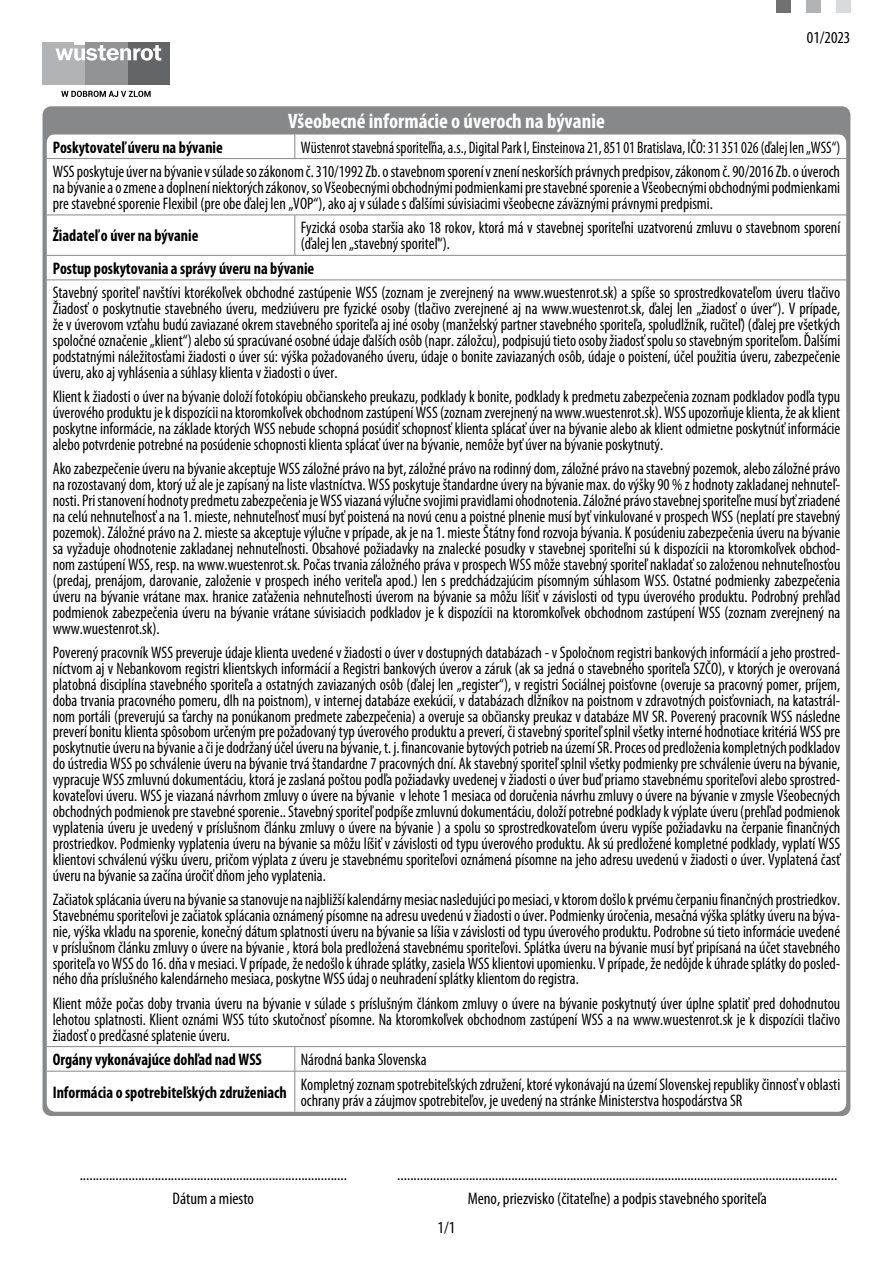
<style>
.page{position:relative;width:893px;height:1263px;background:#fff}
.page>*{position:absolute;margin:0;border:0;box-sizing:border-box;transform-origin:0 0}
.t1{font:700 condensed 21px "Myriad Pro";color:#fff}
.t2{font:condensed 16.8px/15.9px "Myriad Pro";color:#000;text-align:justify;scale:.95 1}
.t3{font:condensed 16.8px "Myriad Pro";color:#000}
.t4{font:condensed 16.8px/24.6px "Myriad Pro";color:#000;text-align:right;scale:.9 1}
.t5{font:700 condensed 16.8px "Myriad Pro";color:#000;scale:.95 1}
</style>
<div class="page">
<div style="left:776px;top:0;width:15px;height:12px;background:#707172"></div>
<div style="left:836px;top:0;width:14px;height:12px;background:#d9dadb"></div>
<div style="left:806px;top:0;width:15px;height:12px;background:#b1b3b4"></div>
<div style="left:43px;top:106px;width:807px;height:1010px;background:#87888a;border-radius:9px"></div>
<div style="left:47px;top:134px;width:799px;height:978px;background:#fff;border-radius:9px"></div>
<hr style="left:47px;top:134px;width:248px;height:1px;background:#87888a">
<hr style="left:295px;top:134px;width:551px;height:1px;background:#87888a">
<svg style="left:295px;top:134px;width:1px;height:24px"></svg>
<hr style="left:47px;top:158px;width:248px;height:1px;background:#87888a">
<hr style="left:295px;top:158px;width:551px;height:1px;background:#87888a">
<hr style="left:47px;top:215px;width:248px;height:1px;background:#87888a">
<hr style="left:295px;top:215px;width:551px;height:1px;background:#87888a">
<hr style="left:295px;top:215px;width:1px;height:40px;background:#87888a">
<hr style="left:47px;top:255px;width:248px;height:1px;background:#87888a">
<hr style="left:295px;top:255px;width:551px;height:1px;background:#87888a">
<hr style="left:47px;top:280px;width:248px;height:1px;background:#87888a">
<hr style="left:295px;top:280px;width:551px;height:1px;background:#87888a">
<hr style="left:47px;top:1046px;width:248px;height:1px;background:#87888a">
<hr style="left:295px;top:1046px;width:551px;height:1px;background:#87888a">
<svg style="left:295px;top:1047px;width:1px;height:24px"></svg>
<hr style="left:47px;top:1071px;width:248px;height:1px;background:#87888a">
<hr style="left:295px;top:1071px;width:551px;height:1px;background:#87888a">
<hr style="left:295px;top:1071px;width:1px;height:40px;background:#87888a">
<div style="left:43px;top:43px;width:42px;height:42px;background:#b1b3b4"></div>
<div style="left:128px;top:43px;width:42px;height:42px;background:#646567"></div>
<div style="left:85px;top:43px;width:43px;height:42px;background:#929395"></div>
<svg style="left:56px;top:43px;width:105px;height:18px"></svg>
<svg style="left:61px;top:91px;width:90px;height:6px"></svg>
<p class="t1" style="left:288px;top:109px;width:318px">Všeobecné informácie o úveroch na bývanie</p>
<p class="t3" style="left:807px;top:27px;width:45px">01/2023</p>
<p class="t4" style="left:53px;top:135px;width:876px">Wüstenrot stavebná sporiteľňa, a.s., Digital Park I, Einsteinova 21, 851 01 Bratislava, IČO: 31 351 026 (ďalej len „WSS“)<br>WSS poskytuje úver na bývanie v súlade so zákonom č. 310/1992 Zb. o stavebnom sporení v znení neskorších právnych predpisov, zákonom č. 90/2016 Zb. o úveroch</p>
<p class="t2" style="left:53px;top:179px;width:830px">na bývanie a o zmene a doplnení niektorých zákonov, so Všeobecnými obchodnými podmienkami pre stavebné sporenie a Všeobecnými obchodnými podmienkami pre stavebné sporenie Flexibil (pre obe ďalej len „VOP“), ako aj v súlade s ďalšími súvisiacimi všeobecne záväznými právnymi predpismi.</p>
<p class="t5" style="left:53px;top:227px;width:155px">Žiadateľ o úver na bývanie</p>
<p class="t2" style="left:301px;top:220px;width:569px">Fyzická osoba staršia ako 18 rokov, ktorá má v stavebnej sporiteľni uzatvorenú zmluvu o stavebnom sporení (ďalej len „stavebný sporiteľ“).</p>
<p class="t5" style="left:53px;top:259px;width:277px">Postup poskytovania a správy úveru na bývanie</p>
<p class="t2" style="left:53px;top:285px;width:831px">Stavebný sporiteľ navštívi ktorékoľvek obchodné zastúpenie WSS (zoznam je zverejnený na www.wuestenrot.sk) a spíše so sprostredkovateľom úveru tlačivo Žiadosť o poskytnutie stavebného úveru, medziúveru pre fyzické osoby (tlačivo zverejnené aj na www.wuestenrot.sk, ďalej len „žiadosť o úver“). V prípade, že v úverovom vzťahu budú zaviazané okrem stavebného sporiteľa aj iné osoby (manželský partner stavebného sporiteľa, spoludlžník, ručiteľ) (ďalej pre všetkých spoločné označenie „klient“) alebo sú spracúvané osobné údaje ďalších osôb (napr. záložcu), podpisujú tieto osoby žiadosť spolu so stavebným sporiteľom. Ďalšími podstatnými náležitosťami žiadosti o úver sú: výška požadovaného úveru, údaje o bonite zaviazaných osôb, údaje o poistení, účel použitia úveru, zabezpečenie úveru, ako aj vyhlásenia a súhlasy klienta v žiadosti o úver.</p>
<p class="t2" style="left:53px;top:389px;width:831px">Klient k žiadosti o úver na bývanie doloží fotokópiu občianskeho preukazu, podklady k bonite, podklady k predmetu zabezpečenia zoznam podkladov podľa typu úverového produktu je k dispozícii na ktoromkoľvek obchodnom zastúpení WSS (zoznam zverejnený na www.wuestenrot.sk). WSS upozorňuje klienta, že ak klient poskytne informácie, na základe ktorých WSS nebude schopná posúdiť schopnosť klienta splácať úver na bývanie alebo ak klient odmietne poskytnúť informácie alebo potvrdenie potrebné na posúdenie schopnosti klienta splácať úver na bývanie, nemôže byť úver na bývanie poskytnutý.</p>
<p class="t2" style="left:53px;top:461px;width:831px">Ako zabezpečenie úveru na bývanie akceptuje WSS záložné právo na byt, záložné právo na rodinný dom, záložné právo na stavebný pozemok, alebo záložné právo na rozostavaný dom, ktorý už ale je zapísaný na liste vlastníctva. WSS poskytuje štandardne úvery na bývanie max. do výšky 90 % z hodnoty zakladanej nehnuteľ&shy;nosti. Pri stanovení hodnoty predmetu zabezpečenia je WSS viazaná výlučne svojimi pravidlami ohodnotenia. Záložné právo stavebnej sporiteľne musí byť zriadené na celú nehnuteľnosť a na 1. mieste, nehnuteľnosť musí byť poistená na novú cenu a poistné plnenie musí byť vinkulované v prospech WSS (neplatí pre stavebný pozemok). Záložné právo na 2. mieste sa akceptuje výlučne v prípade, ak je na 1. mieste Štátny fond rozvoja bývania. K posúdeniu zabezpečenia úveru na bývanie sa vyžaduje ohodnotenie zakladanej nehnuteľnosti. Obsahové požiadavky na znalecké posudky v stavebnej sporiteľni sú k dispozícii na ktoromkoľvek obchod&shy;nom zastúpení WSS, resp. na www.wuestenrot.sk. Počas trvania záložného práva v prospech WSS môže stavebný sporiteľ nakladať so založenou nehnuteľnosťou (predaj, prenájom, darovanie, založenie v prospech iného veriteľa apod.) len s predchádzajúcim písomným súhlasom WSS. Ostatné podmienky zabezpečenia úveru na bývanie vrátane max. hranice zaťaženia nehnuteľnosti úverom na bývanie sa môžu líšiť v závislosti od typu úverového produktu. Podrobný prehľad podmienok zabezpečenia úveru na bývanie vrátane súvisiacich podkladov je k dispozícii na ktoromkoľvek obchodnom zastúpení WSS (zoznam zverejnený na www.wuestenrot.sk).</p>
<p class="t2" style="left:53px;top:644px;width:831px">Poverený pracovník WSS preveruje údaje klienta uvedené v žiadosti o úver v dostupných databázach - v Spoločnom registri bankových informácií a jeho prostred&shy;níctvom aj v Nebankovom registri klientskych informácií a Registri bankových úverov a záruk (ak sa jedná o stavebného sporiteľa SZČO), v ktorých je overovaná platobná disciplína stavebného sporiteľa a ostatných zaviazaných osôb (ďalej len „register“), v registri Sociálnej poisťovne (overuje sa pracovný pomer, príjem, doba trvania pracovného pomeru, dlh na poistnom), v internej databáze exekúcií, v databázach dlžníkov na poistnom v zdravotných poisťovniach, na katastrál&shy;nom portáli (preverujú sa ťarchy na ponúkanom predmete zabezpečenia) a overuje sa občiansky preukaz v databáze MV SR. Poverený pracovník WSS následne preverí bonitu klienta spôsobom určeným pre požadovaný typ úverového produktu a preverí, či stavebný sporiteľ splnil všetky interné hodnotiace kritériá WSS pre poskytnutie úveru na bývanie a či je dodržaný účel úveru na bývanie, t. j. financovanie bytových potrieb na území SR. Proces od predloženia kompletných podkladov do ústredia WSS po schválenie úveru na bývanie trvá štandardne 7 pracovných dní. Ak stavebný sporiteľ splnil všetky podmienky pre schválenie úveru na bývanie, vypracuje WSS zmluvnú dokumentáciu, ktorá je zaslaná poštou podľa požiadavky uvedenej v žiadosti o úver buď priamo stavebnému sporiteľovi alebo sprostred&shy;kovateľovi úveru. WSS je viazaná návrhom zmluvy o úvere na bývanie v lehote 1 mesiaca od doručenia návrhu zmluvy o úvere na bývanie v zmysle Všeobecných obchodných podmienok pre stavebné sporenie.. Stavebný sporiteľ podpíše zmluvnú dokumentáciu, doloží potrebné podklady k výplate úveru (prehľad podmienok vyplatenia úveru je uvedený v príslušnom článku zmluvy o úvere na bývanie ) a spolu so sprostredkovateľom úveru vypíše požiadavku na čerpanie finančných prostriedkov. Podmienky vyplatenia úveru na bývanie sa môžu líšiť v závislosti od typu úverového produktu. Ak sú predložené kompletné podklady, vyplatí WSS klientovi schválenú výšku úveru, pričom výplata z úveru je stavebnému sporiteľovi oznámená písomne na jeho adresu uvedenú v žiadosti o úver. Vyplatená časť úveru na bývanie sa začína úročiť dňom jeho vyplatenia.</p>
<p class="t2" style="left:53px;top:891px;width:830px">Začiatok splácania úveru na bývanie sa stanovuje na najbližší kalendárny mesiac nasledujúci po mesiaci, v ktorom došlo k prvému čerpaniu finančných prostriedkov.<br>Stavebnému sporiteľovi je začiatok splácania oznámený písomne na adresu uvedenú v žiadosti o úver. Podmienky úročenia, mesačná výška splátky úveru na býva&shy;nie, výška vkladu na sporenie, konečný dátum splatnosti úveru na bývanie sa líšia v závislosti od typu úverového produktu. Podrobne sú tieto informácie uvedené v príslušnom článku zmluvy o úvere na bývanie , ktorá bola predložená stavebnému sporiteľovi. Splátka úveru na bývanie musí byť pripísaná na účet stavebného sporiteľa vo WSS do 16. dňa v mesiaci. V prípade, že nedošlo k úhrade splátky, zasiela WSS klientovi upomienku. V prípade, že nedôjde k úhrade splátky do posled&shy;ného dňa príslušného kalendárneho mesiaca, poskytne WSS údaj o neuhradení splátky klientom do registra.</p>
<p class="t2" style="left:53px;top:995px;width:830px">Klient môže počas doby trvania úveru na bývanie v súlade s príslušným článkom zmluvy o úvere na bývanie poskytnutý úver úplne splatiť pred dohodnutou lehotou splatnosti. Klient oznámi WSS túto skutočnosť písomne. Na ktoromkoľvek obchodnom zastúpení WSS a na www.wuestenrot.sk je k dispozícii tlačivo žiadosť o predčasné splatenie úveru.</p>
<p class="t5" style="left:53px;top:1050px;width:222px">Orgány vykonávajúce dohľad nad WSS</p>
<p class="t2" style="left:301px;top:1051px;width:134px">Národná banka Slovenska</p>
<p class="t5" style="left:53px;top:1083px;width:248px">Informácia o spotrebiteľských združeniach</p>
<p class="t2" style="left:301px;top:1076px;width:569px">Kompletný zoznam spotrebiteľských združení, ktoré vykonávajú na území Slovenskej republiky činnosť v oblasti ochrany práv a záujmov spotrebiteľov, je uvedený na stránke Ministerstva hospodárstva SR</p>
<p class="t5" style="left:53px;top:138px;width:181px">Poskytovateľ úveru na bývanie</p>
<p class="t3" style="left:80px;top:1164px;width:269px">..................................................................................</p>
<p class="t3" style="left:397px;top:1164px;width:441px">.......................................................................................................................................</p>
<p class="t3" style="left:173px;top:1188px;width:83px">Dátum a miesto</p>
<p class="t3" style="left:468px;top:1188px;width:301px">Meno, priezvisko (čitateľne) a podpis stavebného sporiteľa</p>
<p class="t3" style="left:438px;top:1217px;width:19px">1/1</p>
</div>
